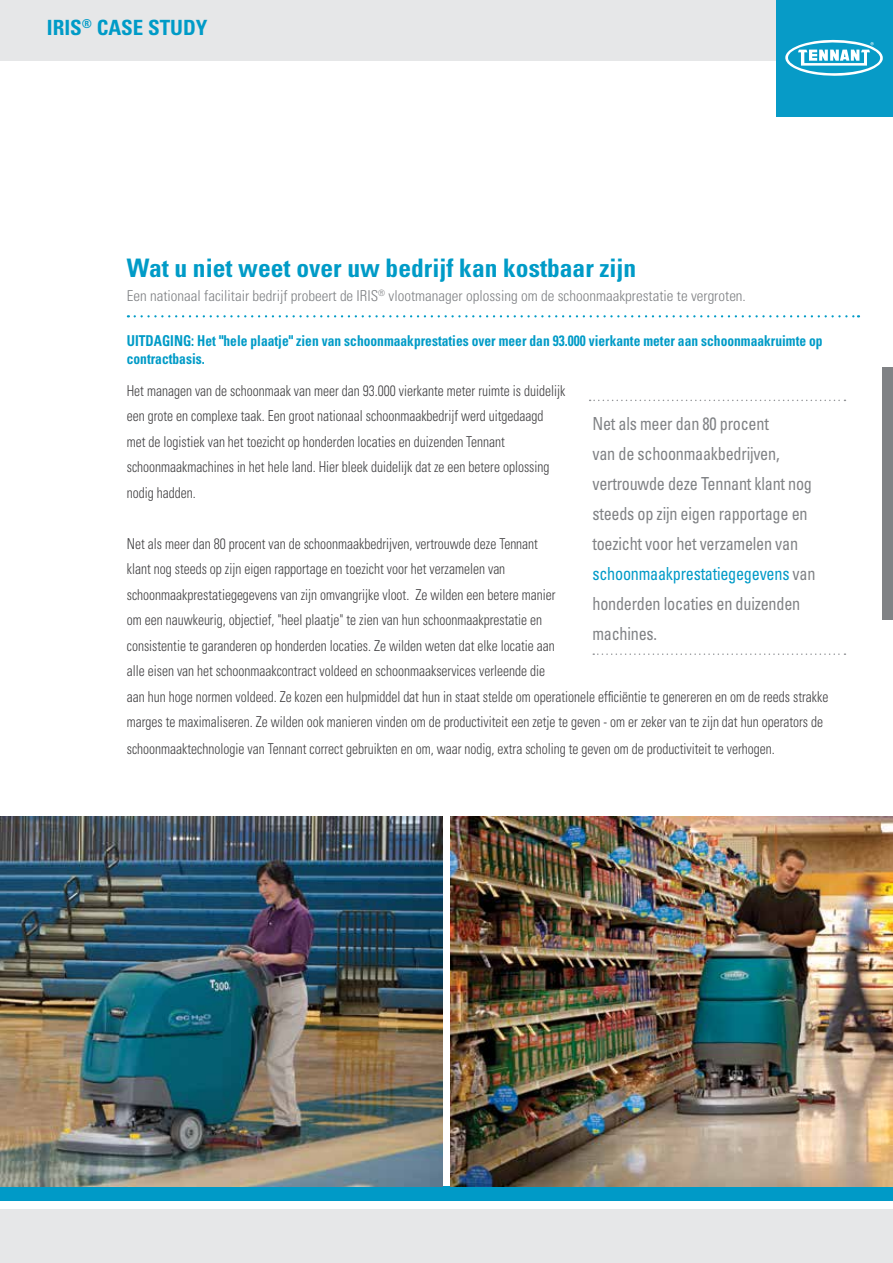
<style>
.page{position:relative;width:893px;height:1263px;background:#fff}
.page>*{position:absolute;margin:0;border:0;box-sizing:border-box;transform-origin:0 0}
.t1{font:700 condensed 25.5px "Univers LT Std";color:#009bc7}
.t2{font:700 condensed 21px "Univers LT Std";color:#009bc7}
.t3{font:condensed 18px/30px "Univers LT Std";letter-spacing:-.015em;color:#808285;scale:.9 1}
.t4{font:300 condensed 15px/25.5px "Univers LT Std";color:#414042;scale:.9 1}
.t5{font:700 condensed 15px/18px "Univers LT Std";color:#009bc7;scale:.9 1}
.t6{font:300 condensed 15px "Univers LT Std";color:#808285}
.s1{color:#009ac7}
</style>
<div class="page">
<svg style="left:135px;top:315px;width:724px;height:2px"></svg>
<svg style="left:593px;top:653px;width:252px;height:2px"></svg>
<svg style="left:590px;top:400px;width:255px;height:1px"></svg>
<div style="left:882px;top:367px;width:11px;height:252px;background:#808285"></div>
<div style="left:0;top:0;width:819px;height:61px;background:#e6e7e8"></div>
<div style="left:776px;top:0;width:117px;height:117px;background:#079bc7"></div>
<svg style="left:785px;top:40px;width:98px;height:36px"></svg>
<div style="left:0;top:1186px;width:893px;height:15px;background:#009ac7"></div>
<div style="left:0;top:1209px;width:893px;height:54px;background:#e6e7e8"></div>
<img style="left:0;top:816px;width:442px;height:370px">
<img style="left:451px;top:816px;width:442px;height:370px">
<h2 class="t2" style="left:47px;top:15px;width:162px">IRIS<sup>®</sup> CASE STUDY</h2>
<h1 class="t1" style="left:127px;top:252px;width:511px">Wat u niet weet over uw bedrijf kan kostbaar zijn</h1>
<p class="t6" style="left:127px;top:287px;width:621px">Een nationaal facilitair bedrijf probeert de IRIS<sup>®</sup> vlootmanager oplossing om de schoonmaakprestatie te vergroten.</p>
<p class="t5" style="left:127px;top:331px;width:775px">UITDAGING: Het "hele plaatje" zien van schoonmaakprestaties over meer dan 93.000 vierkante meter aan schoonmaakruimte op contractbasis.</p>
<p class="t4" style="left:127px;top:378px;width:489px">Het managen van de schoonmaak van meer dan 93.000 vierkante meter ruimte is duidelijk een grote en complexe taak. Een groot nationaal schoonmaakbedrijf werd uitgedaagd met de logistiek van het toezicht op honderden locaties en duizenden Tennant schoonmaakmachines in het hele land. Hier bleek duidelijk dat ze een betere oplossing nodig hadden.</p>
<p class="t4" style="left:127px;top:531px;width:781px">Net als meer dan 80 procent van de schoonmaakbedrijven, vertrouwde deze Tennant<br>klant nog steeds op zijn eigen rapportage en toezicht voor het verzamelen van<br>schoonmaakprestatiegegevens van zijn omvangrijke vloot. Ze wilden een betere manier<br>om een nauwkeurig, objectief, "heel plaatje" te zien van hun schoonmaakprestatie en<br>consistentie te garanderen op honderden locaties. Ze wilden weten dat elke locatie aan<br>alle eisen van het schoonmaakcontract voldeed en schoonmaakservices verleende die<br>aan hun hoge normen voldeed. Ze kozen een hulpmiddel dat hun in staat stelde om operationele efficiëntie te genereren en om de reeds strakke marges te maximaliseren. Ze wilden ook manieren vinden om de productiviteit een zetje te geven - om er zeker van te zijn dat hun operators de</p>
<p class="t4" style="left:127px;top:736px;width:722px">schoonmaaktechnologie van Tennant correct gebruikten en om, waar nodig, extra scholing te geven om de productiviteit te verhogen.</p>
<p class="t3" style="left:592px;top:408px;width:249px">Net als meer dan 80 procent<br>van de schoonmaakbedrijven, vertrouwde deze Tennant klant nog steeds op zijn eigen rapportage en toezicht voor het verzamelen van <span class="s1">schoonmaakprestatiegegevens</span> van honderden locaties en duizenden machines.</p>
</div>
